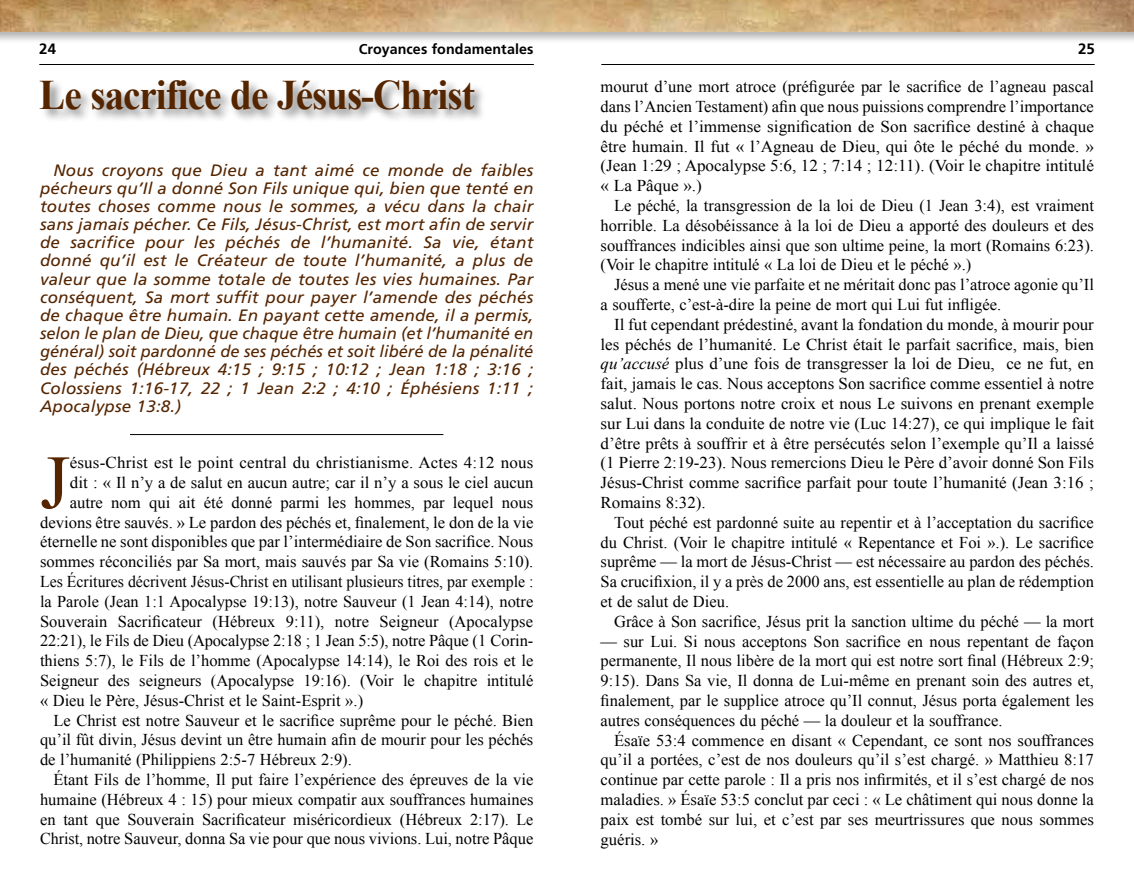
<style>
.page{position:relative;width:1134px;height:891px;background:#fff}
.page>*{position:absolute;margin:0;border:0;box-sizing:border-box;transform-origin:0 0}
.t1{font:76.35px "Times New Roman";color:#552500}
.t2{font:700 42px "Times New Roman";letter-spacing:-.025em;color:#552500;scale:.93 1}
.t3{font:16.5px/19.8px "Times New Roman";color:#000;text-align:justify}
.t4{font:italic 16.5px/18.1px "Frutiger";letter-spacing:.01em;color:#552500;text-align:justify}
.t5{font:16.5px "Times New Roman";color:#000;scale:.96 1}
.t6{font:700 15px "Frutiger";color:#000}
.t7{font:700 14.25px "Frutiger";letter-spacing:.01em;color:#000}
.s1{font-style:italic}
</style>
<div class="page">
<hr style="left:39px;top:64px;width:495px;height:1px;background:#000">
<hr style="left:601px;top:64px;width:494px;height:1px;background:#000">
<div style="left:0;top:0;width:1134px;height:44px;background:#000;opacity:.3"></div>
<img style="left:0;top:0;width:1134px;height:31px">
<hr style="left:130px;top:434px;width:313px;height:1px;background:#000">
<div style="left:40px;top:79px;width:448px;height:45px;background:#000;opacity:.5"></div>
<p class="t6" style="left:39px;top:40px;width:18px">24</p>
<p class="t7" style="left:359px;top:41px;width:176px">Croyances fondamentales</p>
<p class="t6" style="left:1078px;top:40px;width:18px">25</p>
<h2 class="t2" style="left:39px;top:65px;width:470px">Le sacrifice de Jésus-Christ</h2>
<p class="t4" style="left:40px;top:161px;width:495px;text-indent:13px">Nous croyons que Dieu a tant aimé ce monde de faibles pécheurs qu’Il a donné Son Fils unique qui, bien que tenté en toutes choses comme nous le sommes, a vécu dans la chair sans jamais pécher. Ce Fils, Jésus-Christ, est mort afin de servir de sacrifice pour les péchés de l’humanité. Sa vie, étant donné qu’il est le Créateur de toute l’humanité, a plus de valeur que la somme totale de toutes les vies humaines. Par conséquent, Sa mort suffit pour payer l’amende des péchés de chaque être humain. En payant cette amende, il a permis, selon le plan de Dieu, que chaque être humain (et l’humanité en général) soit pardonné de ses péchés et soit libéré de la pénalité des péchés (Hébreux 4:15 ; 9:15 ; 10:12 ; Jean 1:18 ; 3:16 ; Colossiens 1:16-17, 22 ; 1 Jean 2:2 ; 4:10 ; Éphésiens 1:11 ; Apocalypse 13:8.)</p>
<h1 class="t1" style="left:40px;top:428px;width:31px">J</h1>
<p class="t3" style="left:70px;top:452px;width:465px">ésus-Christ est le point central du christianisme. Actes 4:12 nous</p>
<p class="t3" style="left:70px;top:472px;width:465px">dit : « Il n’y a de salut en aucun autre; car il n’y a sous le ciel aucun</p>
<p class="t3" style="left:70px;top:492px;width:465px">autre nom qui ait été donné parmi les hommes, par lequel nous</p>
<p class="t3" style="left:40px;top:512px;width:495px">devions être sauvés. » Le pardon des péchés et, finalement, le don de la vie</p>
<p class="t3" style="left:40px;top:532px;width:495px">éternelle ne sont disponibles que par l’intermédiaire de Son sacrifice. Nous</p>
<p class="t3" style="left:40px;top:551px;width:495px">sommes réconciliés par Sa mort, mais sauvés par Sa vie (Romains 5:10).</p>
<p class="t5" style="left:40px;top:570px;width:516px">Les Écritures décrivent Jésus-Christ en utilisant plusieurs titres, par exemple :</p>
<p class="t3" style="left:40px;top:591px;width:495px">la Parole (Jean 1:1 Apocalypse 19:13), notre Sauveur (1 Jean 4:14), notre</p>
<p class="t3" style="left:40px;top:611px;width:495px">Souverain Sacrificateur (Hébreux 9:11), notre Seigneur (Apocalypse</p>
<p class="t3" style="left:40px;top:631px;width:495px">22:21), le Fils de Dieu (Apocalypse 2:18 ; 1 Jean 5:5), notre Pâque (1 Corin-</p>
<p class="t3" style="left:40px;top:650px;width:495px">thiens 5:7), le Fils de l’homme (Apocalypse 14:14), le Roi des rois et le</p>
<p class="t3" style="left:40px;top:670px;width:495px">Seigneur des seigneurs (Apocalypse 19:16). (Voir le chapitre intitulé</p>
<p class="t3" style="left:40px;top:690px;width:325px">« Dieu le Père, Jésus-Christ et le Saint-Esprit ».)</p>
<p class="t3" style="left:54px;top:710px;width:481px">Le Christ est notre Sauveur et le sacrifice suprême pour le péché. Bien</p>
<p class="t3" style="left:40px;top:730px;width:495px">qu’il fût divin, Jésus devint un être humain afin de mourir pour les péchés</p>
<p class="t3" style="left:40px;top:749px;width:313px">de l’humanité (Philippiens 2:5-7 Hébreux 2:9).</p>
<p class="t3" style="left:54px;top:769px;width:481px">Étant Fils de l’homme, Il put faire l’expérience des épreuves de la vie</p>
<p class="t3" style="left:40px;top:789px;width:495px">humaine (Hébreux 4 : 15) pour mieux compatir aux souffrances humaines</p>
<p class="t3" style="left:40px;top:809px;width:495px">en tant que Souverain Sacrificateur miséricordieux (Hébreux 2:17). Le</p>
<p class="t3" style="left:40px;top:829px;width:495px">Christ, notre Sauveur, donna Sa vie pour que nous vivions. Lui, notre Pâque</p>
<p class="t3" style="left:601px;top:76px;width:495px">mourut d’une mort atroce (préfigurée par le sacrifice de l’agneau pascal dans l’Ancien Testament) afin que nous puissions comprendre l’importance du péché et l’immense signification de Son sacrifice destiné à chaque être humain. Il fut « l’Agneau de Dieu, qui ôte le péché du monde. » (Jean 1:29 ; Apocalypse 5:6, 12 ; 7:14 ; 12:11). (Voir le chapitre intitulé « La Pâque ».)</p>
<p class="t3" style="left:601px;top:195px;width:495px;text-indent:13px">Le péché, la transgression de la loi de Dieu (1 Jean 3:4), est vraiment horrible. La désobéissance à la loi de Dieu a apporté des douleurs et des souffrances indicibles ainsi que son ultime peine, la mort (Romains 6:23). (Voir le chapitre intitulé « La loi de Dieu et le péché ».)</p>
<p class="t3" style="left:601px;top:274px;width:495px;text-indent:13px">Jésus a mené une vie parfaite et ne méritait donc pas l’atroce agonie qu’Il a soufferte, c’est-à-dire la peine de mort qui Lui fut infligée.</p>
<p class="t3" style="left:601px;top:314px;width:495px;text-indent:13px">Il fut cependant prédestiné, avant la fondation du monde, à mourir pour les péchés de l’humanité. Le Christ était le parfait sacrifice, mais, bien <span class="s1">qu’accusé</span> plus d’une fois de transgresser la loi de Dieu, ce ne fut, en fait, jamais le cas. Nous acceptons Son sacrifice comme essentiel à notre salut. Nous portons notre croix et nous Le suivons en prenant exemple sur Lui dans la conduite de notre vie (Luc 14:27), ce qui implique le fait d’être prêts à souffrir et à être persécutés selon l’exemple qu’Il a laissé (1 Pierre 2:19-23). Nous remercions Dieu le Père d’avoir donné Son Fils Jésus-Christ comme sacrifice parfait pour toute l’humanité (Jean 3:16 ; Romains 8:32).</p>
<p class="t3" style="left:601px;top:512px;width:495px;text-indent:13px">Tout péché est pardonné suite au repentir et à l’acceptation du sacrifice du Christ. (Voir le chapitre intitulé « Repentance et Foi ».). Le sacrifice suprême — la mort de Jésus-Christ — est nécessaire au pardon des péchés.<br>Sa crucifixion, il y a près de 2000 ans, est essentielle au plan de rédemption et de salut de Dieu.</p>
<p class="t3" style="left:614px;top:611px;width:481px">Grâce à Son sacrifice, Jésus prit la sanction ultime du péché — la mort</p>
<p class="t3" style="left:601px;top:631px;width:495px">— sur Lui. Si nous acceptons Son sacrifice en nous repentant de façon permanente, Il nous libère de la mort qui est notre sort final (Hébreux 2:9; 9:15). Dans Sa vie, Il donna de Lui-même en prenant soin des autres et, finalement, par le supplice atroce qu’Il connut, Jésus porta également les autres conséquences du péché — la douleur et la souffrance.</p>
<p class="t3" style="left:601px;top:730px;width:495px;text-indent:13px">Ésaïe 53:4 commence en disant « Cependant, ce sont nos souffrances qu’il a portées, c’est de nos douleurs qu’il s’est chargé. » Matthieu 8:17 continue par cette parole : Il a pris nos infirmités, et il s’est chargé de nos maladies. » Ésaïe 53:5 conclut par ceci : « Le châtiment qui nous donne la paix est tombé sur lui, et c’est par ses meurtrissures que nous sommes guéris. »</p>
</div>
